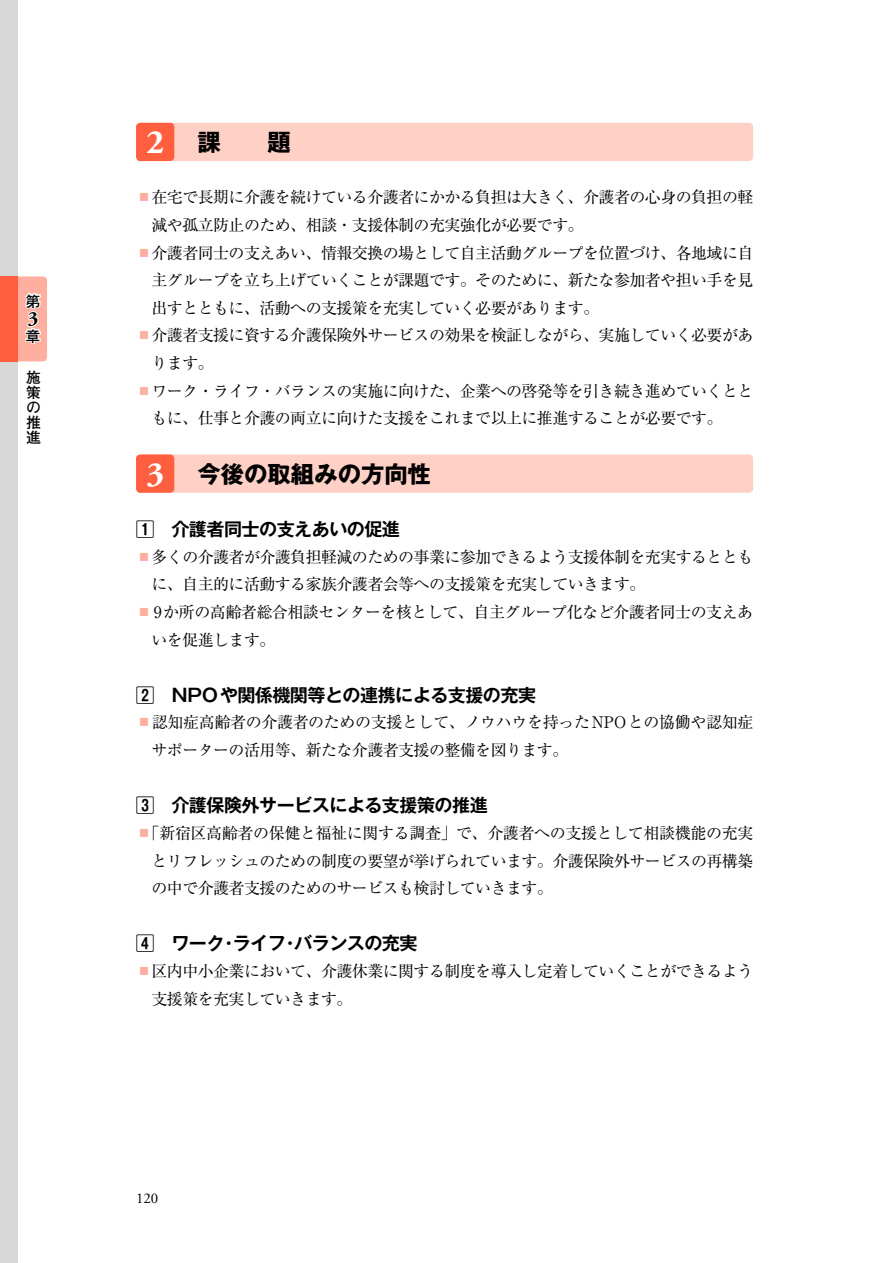
<style>
.page{position:relative;width:893px;height:1263px;background:#fff}
.page>*{position:absolute;margin:0;border:0;box-sizing:border-box;transform-origin:0 0}
.t1{font:23.4px "Gothic MB101 Pr 6 Bold 90 pv RKSJ H";color:#000}
.t2{font:700 20.25px "Adobe Garamond Pro";color:#000}
.t3{font:18px "Gothic MB101 Pr 6 De Bold 90 pv RKSJ V";letter-spacing:-.03em;color:#000}
.t4{font:15.9px/27.6px "Ryumin Pr 6 Regular 90 pv RKSJ H";letter-spacing:-.035em;color:#000}
.t5{font:14.85px/14.9px "Futo Go B101 Pr 6 Bold 90 pv RKSJ V";color:#000;text-align:justify}
.t6{font:14.85px "Adobe Garamond Pro";color:#000}
.s1{font-family:"Adobe Garamond Pro";font-weight:700;font-size:34.05px;color:#fff}
.s2{color:#ffaf9f}
</style>
<div class="page">
<div style="left:136px;top:123px;width:617px;height:38px;background:#ffd0c6;border-radius:4px"></div>
<div style="left:136px;top:123px;width:38px;height:38px;background:#ff5f3e;border-radius:4px"></div>
<div style="left:136px;top:454px;width:617px;height:39px;background:#ffd0c6;border-radius:4px"></div>
<div style="left:136px;top:454px;width:38px;height:39px;background:#ff5f3e;border-radius:4px"></div>
<div style="left:0;top:0;width:17px;height:1263px;background:#d7d7d7"></div>
<div style="left:13px;top:276px;width:34px;height:85px;background:#ffaf9f;border-radius:4px"></div>
<div style="left:0;top:276px;width:17px;height:85px;background:#ff5f3e"></div>
<svg style="left:24px;top:292px;width:17px;height:52px"></svg>
<p class="t5" style="left:26px;top:295px;width:16px">第</p>
<p class="t2" style="left:28px;top:306px;width:12px">3</p>
<p class="t5" style="left:26px;top:331px;width:16px">章</p>
<p class="t5" style="left:26px;top:372px;width:16px">施策の推進</p>
<h1 class="t1" style="left:146px;top:133px;width:146px"><span class="s1">2</span> 課　　題</h1>
<p class="t4" style="left:151px;top:186px;width:603px;text-indent:-15px"><span class="s2">■</span>在宅で長期に介護を続けている介護者にかかる負担は大きく、介護者の心身の負担の軽減や孤立防止のため、相談・支援体制の充実強化が必要です。</p>
<p class="t4" style="left:151px;top:241px;width:603px;text-align:justify;text-indent:-15px"><span class="s2">■</span>介護者同士の支えあい、情報交換の場として自主活動グループを位置づけ、各地域に自主グループを立ち上げていくことが課題です。そのために、新たな参加者や担い手を見出すとともに、活動への支援策を充実していく必要があります。</p>
<p class="t4" style="left:151px;top:324px;width:603px;text-indent:-15px"><span class="s2">■</span>介護者支援に資する介護保険外サービスの効果を検証しながら、実施していく必要があります。</p>
<p class="t4" style="left:151px;top:379px;width:603px;text-indent:-15px"><span class="s2">■</span>ワーク・ライフ・バランスの実施に向けた、企業への啓発等を引き続き進めていくとともに、仕事と介護の両立に向けた支援をこれまで以上に推進することが必要です。</p>
<h1 class="t1" style="left:146px;top:465px;width:286px"><span class="s1">3</span> 今後の取組みの方向性</h1>
<p class="t3" style="left:136px;top:522px;width:265px">1　介護者同士の支えあいの促進</p>
<p class="t4" style="left:151px;top:545px;width:603px;text-indent:-15px"><span class="s2">■</span>多くの介護者が介護負担軽減のための事業に参加できるよう支援体制を充実するとともに、自主的に活動する家族介護者会等への支援策を充実していきます。</p>
<p class="t4" style="left:151px;top:600px;width:603px;text-indent:-15px"><span class="s2">■</span>9か所の高齢者総合相談センターを核として、自主グループ化など介護者同士の支えあいを促進します。</p>
<p class="t3" style="left:136px;top:688px;width:402px">2　NPOや関係機関等との連携による支援の充実</p>
<p class="t4" style="left:151px;top:711px;width:603px;text-indent:-15px"><span class="s2">■</span>認知症高齢者の介護者のための支援として、ノウハウを持ったNPOとの協働や認知症サポーターの活用等、新たな介護者支援の整備を図ります。</p>
<p class="t3" style="left:136px;top:799px;width:353px">3　介護保険外サービスによる支援策の推進</p>
<p class="t4" style="left:151px;top:821px;width:603px;text-align:justify;text-indent:-15px"><span class="s2">■</span>「新宿区高齢者の保健と福祉に関する調査」で、介護者への支援として相談機能の充実とリフレッシュのための制度の要望が挙げられています。介護保険外サービスの再構築の中で介護者支援のためのサービスも検討していきます。</p>
<p class="t3" style="left:136px;top:937px;width:283px">4　ワーク・ライフ・バランスの充実</p>
<p class="t4" style="left:151px;top:959px;width:603px;text-indent:-15px"><span class="s2">■</span>区内中小企業において、介護休業に関する制度を導入し定着していくことができるよう支援策を充実していきます。</p>
<p class="t6" style="left:136px;top:1189px;width:24px">120</p>
</div>
